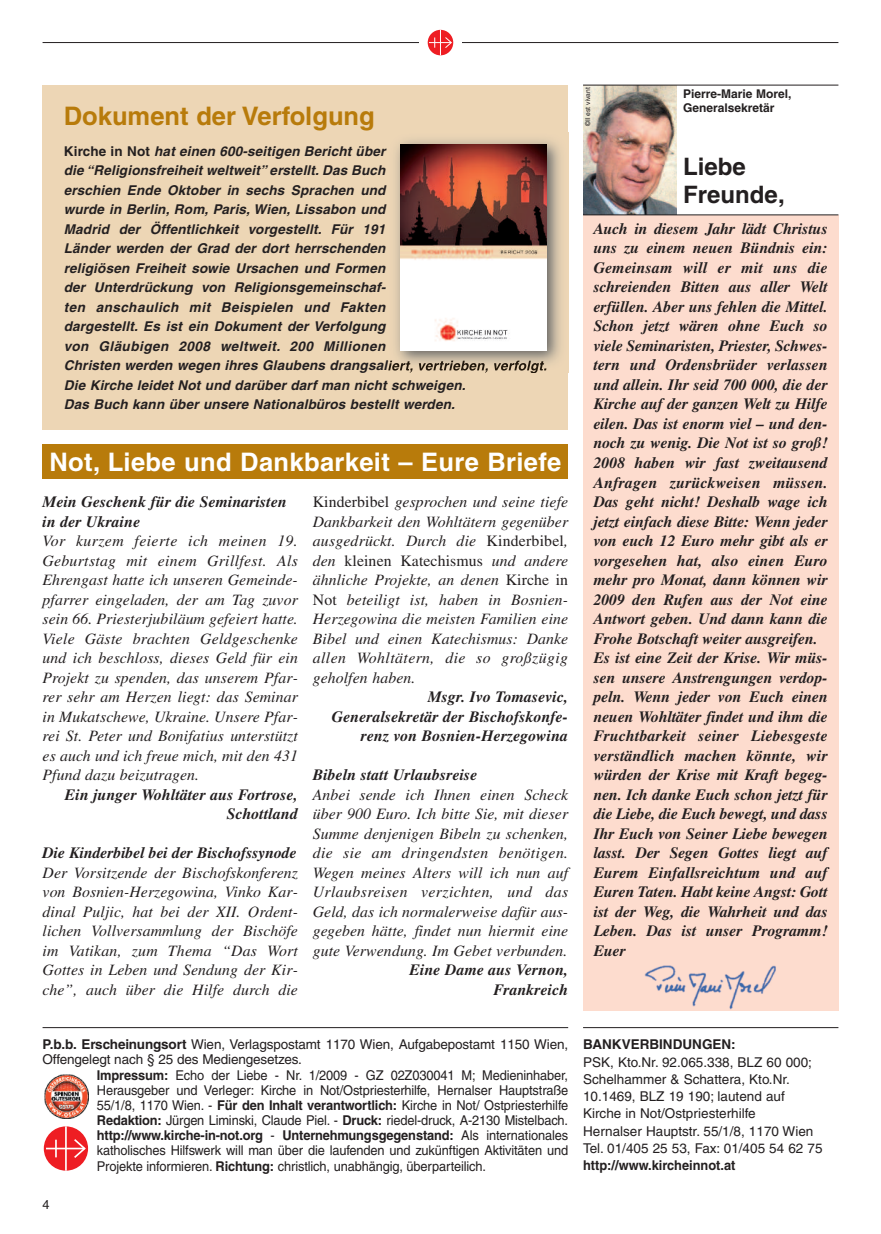
<style>
.page{position:relative;width:881px;height:1234px;background:#fff}
.page>*{position:absolute;margin:0;border:0;box-sizing:border-box;transform-origin:0 0}
.t1{font:700 25.5px "Helvetica";letter-spacing:.015em;color:#fff}
.t2{font:700 25.5px "Helvetica";color:#b87b0b}
.t3{font:700 24px/28.5px "Helvetica";color:#231f20}
.t4{font:italic 700 15.75px/19.5px "Times";letter-spacing:-.005em;color:#231f20;text-align:right}
.t5{font:italic 15.75px/19.5px "Times";letter-spacing:.005em;color:#231f20;text-align:justify}
.t6{font:italic 700 13.5px/19.5px "Helvetica";letter-spacing:.015em;color:#231f20}
.t7{font:13.5px "Helvetica";letter-spacing:-.01em;color:#231f20;scale:.95 1}
.t8{font:13.5px/17.2px "Helvetica";letter-spacing:-.01em;color:#231f20}
.t9{font:700 13.5px "Helvetica";letter-spacing:-.01em;color:#231f20;scale:.95 1}
.t10{font:700 13.5px "Helvetica";letter-spacing:-.01em;color:#231f20}
.t11{font:12.75px "Helvetica";color:#231f20}
.t12{font:700 12px/14.2px "Helvetica";color:#231f20}
.t13{font:6.75px "Helvetica";color:#231f20}
.s1{font-style:normal}
.s2{font-weight:700}
.s3{font-weight:400}
</style>
<div class="page">
<hr style="left:43px;top:42px;width:795px;height:1px;background:#231f20">
<div style="left:419px;top:21px;width:42px;height:43px;background:#fff"></div>
<svg style="left:427px;top:30px;width:26px;height:25px"></svg>
<svg style="left:429px;top:30px;width:23px;height:25px"></svg>
<div style="left:43px;top:444px;width:525px;height:34px;background:#b87b0b"></div>
<div style="left:43px;top:85px;width:525px;height:344px;background:#edd6b5"></div>
<div style="left:583px;top:215px;width:255px;height:795px;background:#fddcce"></div>
<img style="left:644px;top:965px;width:132px;height:44px">
<img style="left:583px;top:86px;width:93px;height:128px">
<hr style="left:583px;top:85px;width:255px;height:1px;background:#231f20">
<hr style="left:583px;top:214px;width:255px;height:1px;background:#231f20">
<img style="left:388px;top:132px;width:181px;height:240px">
<img style="left:400px;top:145px;width:146px;height:206px">
<hr style="left:43px;top:1026px;width:525px;height:1px;background:#231f20">
<hr style="left:583px;top:1026px;width:255px;height:1px;background:#231f20">
<div style="left:44px;top:1126px;width:44px;height:44px;background:#ee1d23;border-radius:50%"></div>
<hr style="left:65px;top:1126px;width:2px;height:44px;background:#fff">
<hr style="left:46px;top:1147px;width:38px;height:2px;background:#fff">
<svg style="left:55px;top:1139px;width:2px;height:18px"></svg>
<svg style="left:72px;top:1136px;width:15px;height:23px"></svg>
<svg style="left:59px;top:1089px;width:30px;height:30px"></svg>
<img style="left:44px;top:1074px;width:44px;height:44px">
<h1 class="t2" style="left:64px;top:106px;width:312px">Dokument der Verfolgung</h1>
<p class="t6" style="left:64px;top:142px;width:484px"><span class="s1">Kirche in Not</span> hat einen 600-seitigen Bericht über<br>die “Religionsfreiheit weltweit” erstellt. Das Buch<br>erschien Ende Oktober in sechs Sprachen und<br>wurde in Berlin, Rom, Paris, Wien, Lissabon und<br>Madrid der Öffentlichkeit vorgestellt. Für 191<br>Länder werden der Grad der dort herrschenden<br>religiösen Freiheit sowie Ursachen und Formen<br>der Unterdrückung von Religionsgemeinschaf-<br>ten anschaulich mit Beispielen und Fakten<br>dargestellt. Es ist ein Dokument der Verfolgung<br>von Gläubigen 2008 weltweit. 200 Millionen<br>Christen werden wegen ihres Glaubens drangsaliert, vertrieben, verfolgt.<br>Die Kirche leidet Not und darüber darf man nicht schweigen.<br>Das Buch kann über unsere Nationalbüros bestellt werden.</p>
<h1 class="t1" style="left:49px;top:452px;width:513px">Not, Liebe und Dankbarkeit – Eure Briefe</h1>
<p class="t4" style="left:43px;top:493px;width:246px;text-align:left">Mein Geschenk für die Seminaristen in der Ukraine</p>
<p class="t5" style="left:43px;top:532px;width:257px">Vor kurzem feierte ich meinen 19.<br>Geburtstag mit einem Grillfest. Als Ehrengast hatte ich unseren Gemeinde&shy;pfarrer eingeladen, der am Tag zuvor sein 66. Priesterjubiläum gefeiert hatte.<br>Viele Gäste brachten Geldgeschenke und ich beschloss, dieses Geld für ein Projekt zu spenden, das unserem Pfar&shy;rer sehr am Herzen liegt: das Seminar in Mukatschewe, Ukraine. Unsere Pfar&shy;rei St. Peter und Bonifatius unterstützt es auch und ich freue mich, mit den 431<br>Pfund dazu beizutragen.</p>
<p class="t4" style="left:65px;top:785px;width:234px">Ein junger Wohltäter aus Fortrose,<br>Schottland</p>
<p class="t4" style="left:43px;top:844px;width:255px">Die Kinderbibel bei der Bischofssynode</p>
<p class="t5" style="left:43px;top:864px;width:257px">Der Vorsitzende der Bischofskonferenz von Bosnien-Herzegowina, Vinko Kar&shy;dinal Puljic, hat bei der XII. Ordent&shy;lichen Vollversammlung der Bischöfe im Vatikan, zum Thema “Das Wort Gottes in Leben und Sendung der Kir&shy;che”, auch über die Hilfe durch die</p>
<p class="t5" style="left:313px;top:493px;width:257px"><span class="s1">Kinderbibel</span> gesprochen und seine tiefe Dankbarkeit den Wohltätern gegenüber ausgedrückt. Durch die <span class="s1">Kinderbibel</span>, den <span class="s1">kleinen Katechismus</span> und andere ähnliche Projekte, an denen <span class="s1">Kirche in Not</span> beteiligt ist, haben in Bosnien-Herzegowina die meisten Familien eine Bibel und einen Katechismus: Danke allen Wohltätern, die so großzügig geholfen haben.</p>
<p class="t4" style="left:332px;top:688px;width:238px">Msgr. Ivo Tomasevic,<br>Generalsekretär der Bischofskonfe&shy;renz von Bosnien-Herzegowina</p>
<p class="t4" style="left:313px;top:766px;width:166px">Bibeln statt Urlaubsreise</p>
<p class="t5" style="left:313px;top:786px;width:257px">Anbei sende ich Ihnen einen Scheck über 900 Euro. Ich bitte Sie, mit dieser Summe denjenigen Bibeln zu schenken, die sie am dringendsten benötigen.<br>Wegen meines Alters will ich nun auf Urlaubsreisen verzichten, und das Geld, das ich normalerweise dafür aus&shy;gegeben hätte, findet nun hiermit eine gute Verwendung. Im Gebet verbunden.</p>
<p class="t4" style="left:409px;top:961px;width:160px">Eine Dame aus Vernon,<br>Frankreich</p>
<p class="t13" style="left:585px;top:126px;width:40px;rotate:-90deg">©Il est vivant</p>
<p class="t12" style="left:682px;top:88px;width:110px">Pierre-Marie Morel,<br>Generalsekretär</p>
<h2 class="t3" style="left:682px;top:154px;width:103px">Liebe<br>Freunde,</h2>
<p class="t4" style="left:593px;top:220px;width:235px;text-align:left">Auch in diesem Jahr lädt Christus uns zu einem neuen Bündnis ein:<br>Gemeinsam will er mit uns die schreienden Bitten aus aller Welt erfüllen. Aber uns fehlen die Mittel.<br>Schon jetzt wären ohne Euch so viele Seminaristen, Priester, Schwes&shy;tern und Ordensbrüder verlassen und allein. Ihr seid 700 000, die der<br>Kirche auf der ganzen Welt zu Hilfe eilen. Das ist enorm viel – und den&shy;noch zu wenig. Die Not ist so groß!<br>2008 haben wir fast zweitausend<br>Anfragen zurückweisen müssen.<br>Das geht nicht! Deshalb wage ich jetzt einfach diese Bitte: Wenn jeder von euch 12 Euro mehr gibt als er vorgesehen hat, also einen Euro mehr pro Monat, dann können wir<br>2009 den Rufen aus der Not eine<br>Antwort geben. Und dann kann die<br>Frohe Botschaft weiter ausgreifen.<br>Es ist eine Zeit der Krise. Wir müs&shy;sen unsere Anstrengungen verdop&shy;peln. Wenn jeder von Euch einen neuen Wohltäter findet und ihm die<br>Fruchtbarkeit seiner Liebesgeste verständlich machen könnte, wir würden der Krise mit Kraft begeg&shy;nen. Ich danke Euch schon jetzt für die Liebe, die Euch bewegt, und dass<br>Ihr Euch von Seiner Liebe bewegen lasst. Der Segen Gottes liegt auf<br>Eurem Einfallsreichtum und auf<br>Euren Taten. Habt keine Angst: Gott ist der Weg, die Wahrheit und das<br>Leben. Das ist unser Programm!<br>Euer</p>
<p class="t8" style="left:43px;top:1036px;width:527px"><span class="s2">P.b.b. Erscheinungsort</span> Wien, Verlagspostamt 1170 Wien, Aufgabepostamt 1150 Wien,</p>
<p class="t8" style="left:43px;top:1052px;width:261px">Offengelegt nach § 25 des Mediengesetzes.</p>
<p class="t7" style="left:97px;top:1069px;width:497px"><span class="s2">Impressum:</span> Echo der Liebe - Nr. 1/2009 - GZ 02Z030041 M; Medieninhaber,</p>
<p class="t7" style="left:97px;top:1084px;width:497px">Herausgeber und Verleger: Kirche in Not/Ostpriesterhilfe, Hernalser Hauptstraße</p>
<p class="t7" style="left:97px;top:1099px;width:497px">55/1/8, 1170 Wien. - <span class="s2">Für den Inhalt verantwortlich:</span> Kirche in Not/ Ostpriesterhilfe</p>
<p class="t7" style="left:97px;top:1115px;width:497px"><span class="s2">Redaktion:</span> Jürgen Liminski, Claude Piel. - <span class="s2">Druck:</span> riedel-druck, A-2130 Mistelbach.</p>
<p class="t9" style="left:97px;top:1130px;width:497px">http://www.kirche-in-not.org <span class="s3">-</span> Unternehmungsgegenstand: <span class="s3">Als internationales</span></p>
<p class="t7" style="left:97px;top:1145px;width:497px">katholisches Hilfswerk will man über die laufenden und zukünftigen Aktivitäten und</p>
<p class="t7" style="left:97px;top:1160px;width:411px">Projekte informieren. <span class="s2">Richtung:</span> christlich, unabhängig, überparteilich.</p>
<p class="t11" style="left:43px;top:1198px;width:9px">4</p>
<p class="t10" style="left:583px;top:1039px;width:154px">BANKVERBINDUNGEN:</p>
<p class="t8" style="left:583px;top:1054px;width:241px">PSK, Kto.Nr. 92.065.338, BLZ 60 000; Schelhammer &amp; Schattera, Kto.Nr.<br>10.1469, BLZ 19 190; lautend auf Kirche in Not/Ostpriesterhilfe<br>Hernalser Hauptstr. 55/1/8, 1170 Wien Tel. 01/405 25 53, Fax: 01/405 54 62 75</p>
<p class="t9" style="left:583px;top:1160px;width:162px">http://www.kircheinnot.at</p>
</div>
